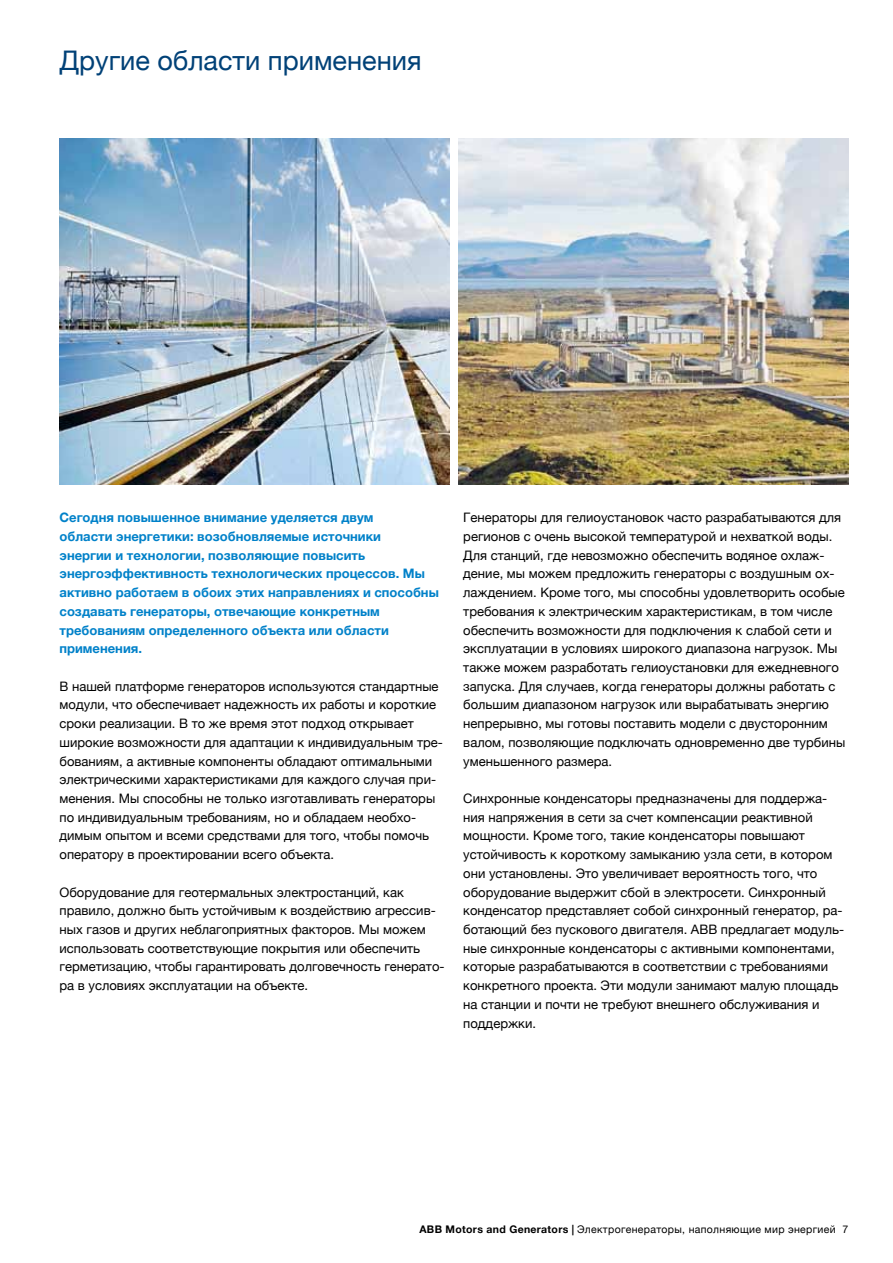
<style>
.page{position:relative;width:893px;height:1263px;background:#fff}
.page>*{position:absolute;margin:0;border:0;box-sizing:border-box;transform-origin:0 0}
.t1{font:27px "Helvetica Neue";color:#004177}
.t2{font:13.05px/18.8px "Helvetica Neue";color:#000}
.t3{font:700 13.05px/18.8px "Helvetica Neue";color:#0081c9}
.t4{font:10.5px "Helvetica Neue";letter-spacing:.03em;color:#000}
.s1{font-weight:700}
</style>
<div class="page">
<img style="left:60px;top:139px;width:389px;height:346px">
<img style="left:459px;top:139px;width:389px;height:346px">
<h1 class="t1" style="left:60px;top:45px;width:364px">Другие области применения</h1>
<p class="t3" style="left:60px;top:508px;width:381px">Сегодня повышенное внимание уделяется двум<br>области энергетики: возобновляемые источники<br>энергии и технологии, позволяющие повысить энергоэффективность технологических процессов. Мы активно работаем в обоих этих направлениях и способны создавать генераторы, отвечающие конкретным требованиям определенного объекта или области применения.</p>
<p class="t2" style="left:60px;top:676px;width:385px">В нашей платформе генераторов используются стандартные модули, что обеспечивает надежность их работы и короткие сроки реализации. В то же время этот подход открывает широкие возможности для адаптации к индивидуальным тре&shy;бованиям, а активные компоненты обладают оптимальными электрическими характеристиками для каждого случая при&shy;менения. Мы способны не только изготавливать генераторы по индивидуальным требованиям, но и обладаем необхо&shy;димым опытом и всеми средствами для того, чтобы помочь оператору в проектировании всего объекта.</p>
<p class="t2" style="left:60px;top:882px;width:387px">Оборудование для геотермальных электростанций, как правило, должно быть устойчивым к воздействию агрессив&shy;ных газов и других неблагоприятных факторов. Мы можем использовать соответствующие покрытия или обеспечить герметизацию, чтобы гарантировать долговечность генерато&shy;ра в условиях эксплуатации на объекте.</p>
<p class="t2" style="left:463px;top:508px;width:383px">Генераторы для гелиоустановок часто разрабатываются для регионов с очень высокой температурой и нехваткой воды.<br>Для станций, где невозможно обеспечить водяное охлаж&shy;дение, мы можем предложить генераторы с воздушным ох&shy;лаждением. Кроме того, мы способны удовлетворить особые требования к электрическим характеристикам, в том числе обеспечить возможности для подключения к слабой сети и эксплуатации в условиях широкого диапазона нагрузок. Мы также можем разработать гелиоустановки для ежедневного запуска. Для случаев, когда генераторы должны работать с большим диапазоном нагрузок или вырабатывать энергию непрерывно, мы готовы поставить модели с двусторонним валом, позволяющие подключать одновременно две турбины уменьшенного размера.</p>
<p class="t2" style="left:463px;top:789px;width:382px">Синхронные конденсаторы предназначены для поддержа&shy;ния напряжения в сети за счет компенсации реактивной мощности. Кроме того, такие конденсаторы повышают устойчивость к короткому замыканию узла сети, в котором они установлены. Это увеличивает вероятность того, что оборудование выдержит сбой в электросети. Синхронный конденсатор представляет собой синхронный генератор, ра&shy;ботающий без пускового двигателя. ABB предлагает модуль&shy;ные синхронные конденсаторы с активными компонентами, которые разрабатываются в соответствии с требованиями конкретного проекта. Эти модули занимают малую площадь на станции и почти не требуют внешнего обслуживания и поддержки.</p>
<p class="t4" style="left:419px;top:1223px;width:430px"><span class="s1">ABB Motors and Generators |</span> Электрогенераторы, наполняющие мир энергией 7</p>
</div>
